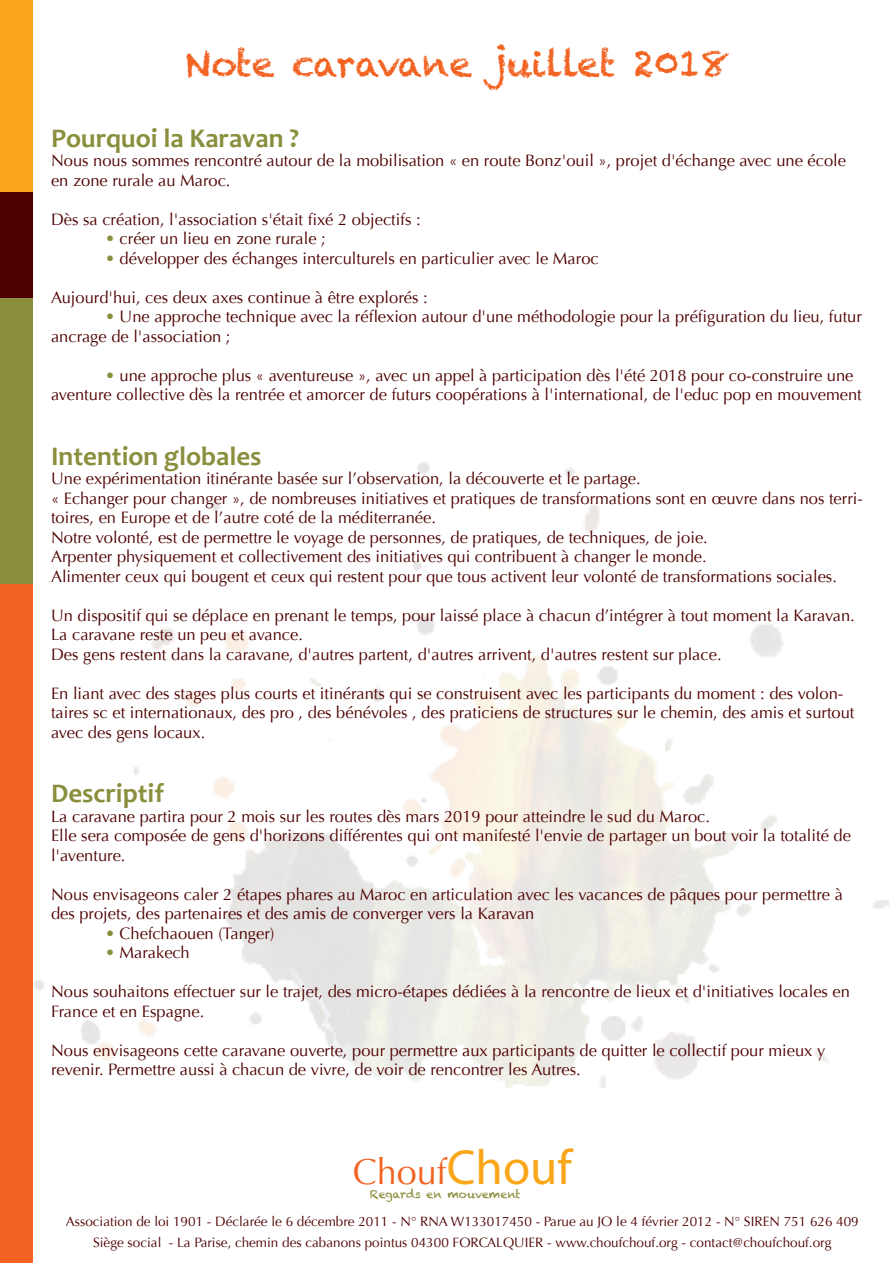
<style>
.page{position:relative;width:893px;height:1263px;background:#fff}
.page>*{position:absolute;margin:0;border:0;box-sizing:border-box;transform-origin:0 0}
.t1{font:36px "Chalkduster";color:#f26322}
.t2{font:36px "Optima";color:#f26322}
.t3{font:700 27px "Candara";color:#8a8f3d}
.t4{font:16.5px/19.5px "Optima";color:#4e0000}
.t5{font:13.5px/21px "Optima";color:#4e0000;text-align:center}
.t6{font:11.25px "Chalkduster";color:#8a8f3d}
.s1{color:#8a8f3d}
.s2{font-family:"Myriad Pro";font-size:49.5px;color:#faa61a}
</style>
<div class="page">
<img style="left:34px;top:454px;width:855px;height:634px">
<div style="left:0;top:584px;width:33px;height:679px;background:#f26322"></div>
<div style="left:0;top:0;width:33px;height:192px;background:#faa61a"></div>
<div style="left:0;top:192px;width:33px;height:107px;background:#4e0000"></div>
<div style="left:0;top:299px;width:33px;height:285px;background:#8a8f3d"></div>
<h1 class="t1" style="left:185px;top:43px;width:546px">Note caravane juillet 2018</h1>
<h2 class="t3" style="left:51px;top:121px;width:249px">Pourquoi la Karavan ?</h2>
<p class="t4" style="left:51px;top:151px;width:797px">Nous nous sommes rencontré autour de la mobilisation « en route Bonz'ouil », projet d'échange avec une école en zone rurale au Maroc.</p>
<p class="t4" style="left:51px;top:209px;width:371px">Dès sa création, l'association s'était fixé 2 objectifs :</p>
<p class="t4" style="left:105px;top:229px;width:222px"><span class="s1">•</span> créer un lieu en zone rurale ;</p>
<p class="t4" style="left:105px;top:248px;width:495px"><span class="s1">•</span> développer des échanges interculturels en particulier avec le Maroc</p>
<p class="t4" style="left:51px;top:287px;width:378px">Aujourd'hui, ces deux axes continue à être explorés :</p>
<p class="t4" style="left:51px;top:307px;width:812px;text-indent:54px"><span class="s1">•</span> Une approche technique avec la réflexion autour d'une méthodologie pour la préfiguration du lieu, futur ancrage de l'association ;</p>
<p class="t4" style="left:51px;top:365px;width:812px;text-indent:54px"><span class="s1">•</span> une approche plus « aventureuse », avec un appel à participation dès l'été 2018 pour co-construire une aventure collective dès la rentrée et amorcer de futurs coopérations à l'international, de l'educ pop en mouvement</p>
<h2 class="t3" style="left:51px;top:439px;width:212px">Intention globales</h2>
<p class="t4" style="left:51px;top:469px;width:813px">Une expérimentation itinérante basée sur l’observation, la découverte et le partage.<br>« Echanger pour changer », de nombreuses initiatives et pratiques de transformations sont en œuvre dans nos terri&shy;toires, en Europe et de l’autre coté de la méditerranée.<br>Notre volonté, est de permettre le voyage de personnes, de pratiques, de techniques, de joie.<br>Arpenter physiquement et collectivement des initiatives qui contribuent à changer le monde.<br>Alimenter ceux qui bougent et ceux qui restent pour que tous activent leur volonté de transformations sociales.</p>
<p class="t4" style="left:51px;top:605px;width:805px">Un dispositif qui se déplace en prenant le temps, pour laissé place à chacun d’intégrer à tout moment la Karavan.<br>La caravane reste un peu et avance.<br>Des gens restent dans la caravane, d'autres partent, d'autres arrivent, d'autres restent sur place.</p>
<p class="t4" style="left:51px;top:683px;width:805px">En liant avec des stages plus courts et itinérants qui se construisent avec les participants du moment : des volon&shy;taires sc et internationaux, des pro , des bénévoles , des praticiens de structures sur le chemin, des amis et surtout avec des gens locaux.</p>
<h2 class="t3" style="left:51px;top:777px;width:115px">Descriptif</h2>
<p class="t4" style="left:51px;top:806px;width:801px">La caravane partira pour 2 mois sur les routes dès mars 2019 pour atteindre le sud du Maroc.<br>Elle sera composée de gens d'horizons différentes qui ont manifesté l'envie de partager un bout voir la totalité de l'aventure.</p>
<p class="t4" style="left:51px;top:884px;width:793px">Nous envisageons caler 2 étapes phares au Maroc en articulation avec les vacances de pâques pour permettre à des projets, des partenaires et des amis de converger vers la Karavan</p>
<p class="t4" style="left:105px;top:923px;width:171px"><span class="s1">•</span> Chefchaouen (Tanger)</p>
<p class="t4" style="left:105px;top:943px;width:86px"><span class="s1">•</span> Marakech</p>
<p class="t4" style="left:51px;top:982px;width:800px">Nous souhaitons effectuer sur le trajet, des micro-étapes dédiées à la rencontre de lieux et d'initiatives locales en<br>France et en Espagne.</p>
<p class="t4" style="left:51px;top:1040px;width:776px">Nous envisageons cette caravane ouverte, pour permettre aux participants de quitter le collectif pour mieux y revenir. Permettre aussi à chacun de vivre, de voir de rencontrer les Autres.</p>
<h1 class="t2" style="left:353px;top:1150px;width:221px">Chouf<span class="s2">Chouf</span></h1>
<p class="t5" style="left:66px;top:1211px;width:794px">Association de loi 1901 - Déclarée le 6 décembre 2011 - N° RNA W133017450 - Parue au JO le 4 février 2012 - N° SIREN 751 626 409<br>Siège social - La Parise, chemin des cabanons pointus 04300 FORCALQUIER - www.choufchouf.org - contact@choufchouf.org</p>
<p class="t6" style="left:370px;top:1188px;width:152px">Regards en mouvement</p>
</div>
